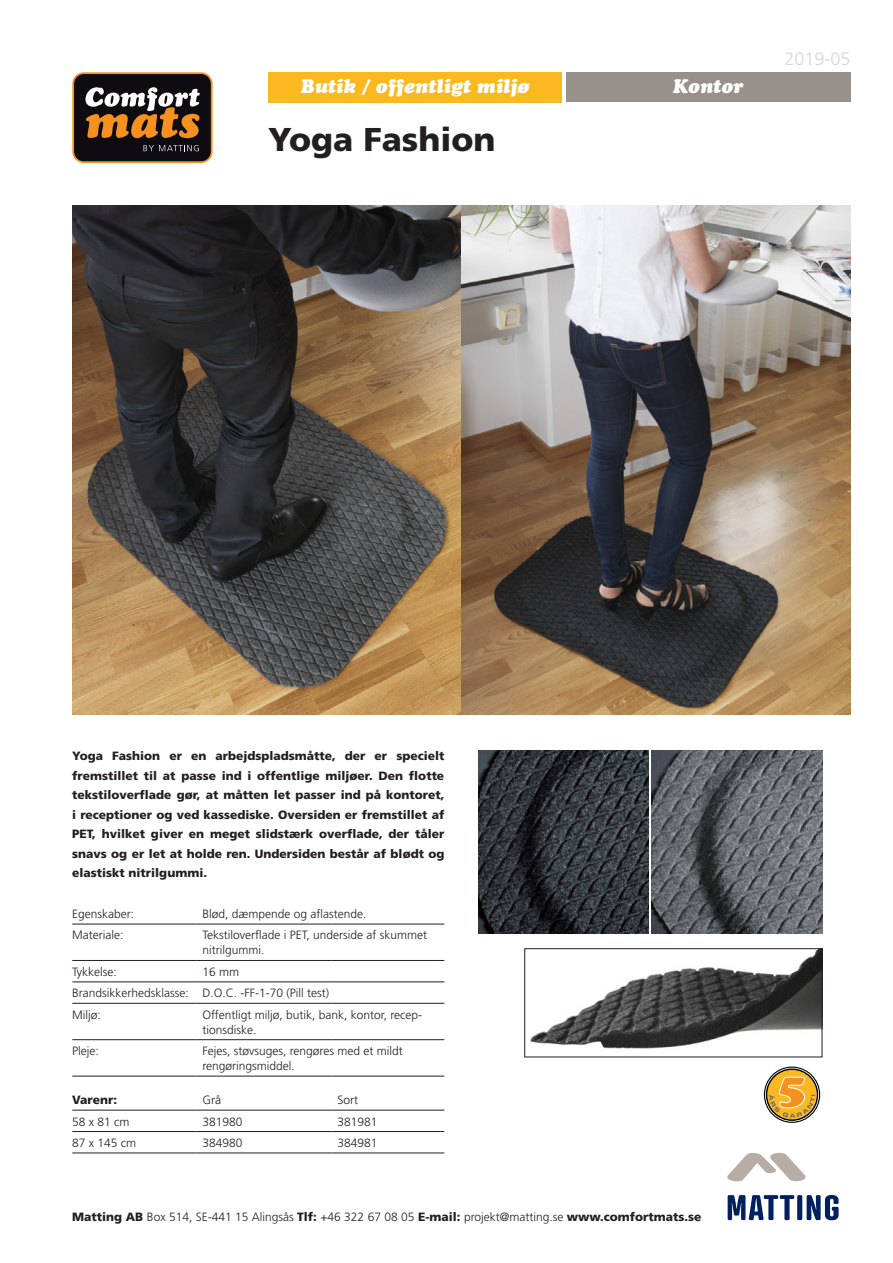
<style>
.page{position:relative;width:893px;height:1263px;background:#fff}
.page>*{position:absolute;margin:0;border:0;box-sizing:border-box;transform-origin:0 0}
.t1{font:900 33px "Frutiger";color:#231f20}
.t2{font:italic 900 19.5px "Cooper";color:#fff}
.t3{font:300 18px "Frutiger";color:#d5d6d8}
.t4{font:300 12px/15px "Frutiger";color:#231f20}
.t5{font:900 12px/19.5px "Frutiger";color:#231f20;text-align:justify}
.s1{font-weight:900}
</style>
<div class="page">
<svg style="left:727px;top:1153px;width:78px;height:28px"></svg>
<svg style="left:728px;top:1195px;width:66px;height:25px"></svg>
<div style="left:797px;top:1195px;width:5px;height:25px;background:#00205f"></div>
<svg style="left:807px;top:1195px;width:32px;height:25px"></svg>
<img style="left:73px;top:205px;width:777px;height:509px">
<div style="left:73px;top:73px;width:139px;height:89px;background:#0e0b11;border-radius:11px"></div>
<div style="left:72px;top:72px;width:141px;height:91px;border:2px solid #f69120;border-radius:11px"></div>
<svg style="left:85px;top:87px;width:115px;height:51px"></svg>
<svg style="left:144px;top:145px;width:55px;height:6px"></svg>
<img style="left:530px;top:950px;width:290px;height:99px">
<div style="left:525px;top:948px;width:297px;height:109px;border:1px solid #231f20"></div>
<img style="left:652px;top:751px;width:170px;height:183px">
<img style="left:478px;top:751px;width:170px;height:183px">
<hr style="left:72px;top:924px;width:124px;height:1px;background:#231f20">
<hr style="left:196px;top:924px;width:135px;height:1px;background:#231f20">
<hr style="left:331px;top:924px;width:113px;height:1px;background:#231f20">
<hr style="left:72px;top:960px;width:124px;height:1px;background:#231f20">
<hr style="left:196px;top:960px;width:135px;height:1px;background:#231f20">
<hr style="left:331px;top:960px;width:113px;height:1px;background:#231f20">
<hr style="left:72px;top:981px;width:124px;height:1px;background:#231f20">
<hr style="left:196px;top:981px;width:135px;height:1px;background:#231f20">
<hr style="left:331px;top:981px;width:113px;height:1px;background:#231f20">
<hr style="left:72px;top:1003px;width:124px;height:1px;background:#231f20">
<hr style="left:196px;top:1003px;width:135px;height:1px;background:#231f20">
<hr style="left:331px;top:1003px;width:113px;height:1px;background:#231f20">
<hr style="left:72px;top:1039px;width:124px;height:1px;background:#231f20">
<hr style="left:196px;top:1039px;width:135px;height:1px;background:#231f20">
<hr style="left:331px;top:1039px;width:113px;height:1px;background:#231f20">
<hr style="left:72px;top:1076px;width:124px;height:1px;background:#231f20">
<hr style="left:196px;top:1076px;width:135px;height:1px;background:#231f20">
<hr style="left:331px;top:1076px;width:113px;height:1px;background:#231f20">
<hr style="left:72px;top:1110px;width:124px;height:1px;background:#231f20">
<hr style="left:196px;top:1110px;width:135px;height:1px;background:#231f20">
<hr style="left:331px;top:1110px;width:113px;height:1px;background:#231f20">
<hr style="left:72px;top:1131px;width:124px;height:1px;background:#231f20">
<hr style="left:196px;top:1131px;width:135px;height:1px;background:#231f20">
<hr style="left:331px;top:1131px;width:113px;height:1px;background:#231f20">
<hr style="left:72px;top:1153px;width:124px;height:1px;background:#231f20">
<hr style="left:196px;top:1153px;width:135px;height:1px;background:#231f20">
<hr style="left:331px;top:1153px;width:113px;height:1px;background:#231f20">
<div style="left:566px;top:73px;width:284px;height:29px;background:#98918b"></div>
<div style="left:268px;top:73px;width:294px;height:30px;background:#fcb81f"></div>
<svg style="left:764px;top:1066px;width:56px;height:57px"></svg>
<svg style="left:765px;top:1068px;width:54px;height:54px"></svg>
<svg style="left:766px;top:1068px;width:52px;height:53px"></svg>
<div style="left:767px;top:1070px;width:50px;height:49px;background:#fcb81f;border-radius:50%"></div>
<svg style="left:769px;top:1076px;width:46px;height:42px"></svg>
<p class="t2" style="left:301px;top:74px;width:230px">Butik / offentligt miljø</p>
<p class="t2" style="left:673px;top:74px;width:72px">Kontor</p>
<p class="t1" style="left:268px;top:120px;width:229px">Yoga Fashion</p>
<p class="t3" style="left:784px;top:48px;width:68px">2019-05</p>
<p class="t5" style="left:72px;top:746px;width:374px">Yoga Fashion er en arbejdspladsmåtte, der er specielt fremstillet til at passe ind i offentlige miljøer. Den flotte tekstiloverflade gør, at måtten let passer ind på kontoret, i receptioner og ved kassediske. Oversiden er fremstillet af PET, hvilket giver en meget slidstærk overflade, der tåler snavs og er let at holde ren. Undersiden består af blødt og elastiskt nitrilgummi.</p>
<p class="t4" style="left:72px;top:906px;width:64px">Egenskaber:</p>
<p class="t4" style="left:202px;top:906px;width:166px">Blød, dæmpende og aflastende.</p>
<p class="t4" style="left:72px;top:928px;width:53px">Materiale:</p>
<p class="t4" style="left:202px;top:928px;width:226px">Tekstiloverflade i PET, underside af skummet nitrilgummi.</p>
<p class="t4" style="left:72px;top:964px;width:46px">Tykkelse:</p>
<p class="t4" style="left:202px;top:964px;width:38px">16 mm</p>
<p class="t4" style="left:72px;top:985px;width:118px">Brandsikkerhedsklasse:</p>
<p class="t4" style="left:202px;top:985px;width:128px">D.O.C. -FF-1-70 (Pill test)</p>
<p class="t4" style="left:72px;top:1007px;width:30px">Miljø:</p>
<p class="t4" style="left:202px;top:1007px;width:221px">Offentligt miljø, butik, bank, kontor, recep&shy;tionsdiske.</p>
<p class="t4" style="left:72px;top:1043px;width:28px">Pleje:</p>
<p class="t4" style="left:202px;top:1043px;width:202px">Fejes, støvsuges, rengøres med et mildt rengøringsmiddel.</p>
<p class="t5" style="left:72px;top:1090px;width:46px">Varenr:</p>
<p class="t4" style="left:202px;top:1092px;width:20px">Grå</p>
<p class="t4" style="left:337px;top:1092px;width:22px">Sort</p>
<p class="t4" style="left:72px;top:1114px;width:59px">58 x 81 cm</p>
<p class="t4" style="left:202px;top:1114px;width:42px">381980</p>
<p class="t4" style="left:337px;top:1114px;width:42px">381981</p>
<p class="t4" style="left:72px;top:1135px;width:66px">87 x 145 cm</p>
<p class="t4" style="left:202px;top:1135px;width:42px">384980</p>
<p class="t4" style="left:337px;top:1135px;width:42px">384981</p>
<p class="t4" style="left:72px;top:1209px;width:631px"><span class="s1">Matting AB</span> Box 514, SE-441 15 Alingsås <span class="s1">Tlf:</span> +46 322 67 08 05 <span class="s1">E-mail:</span> projekt@matting.se <span class="s1">www.comfortmats.se</span></p>
</div>
